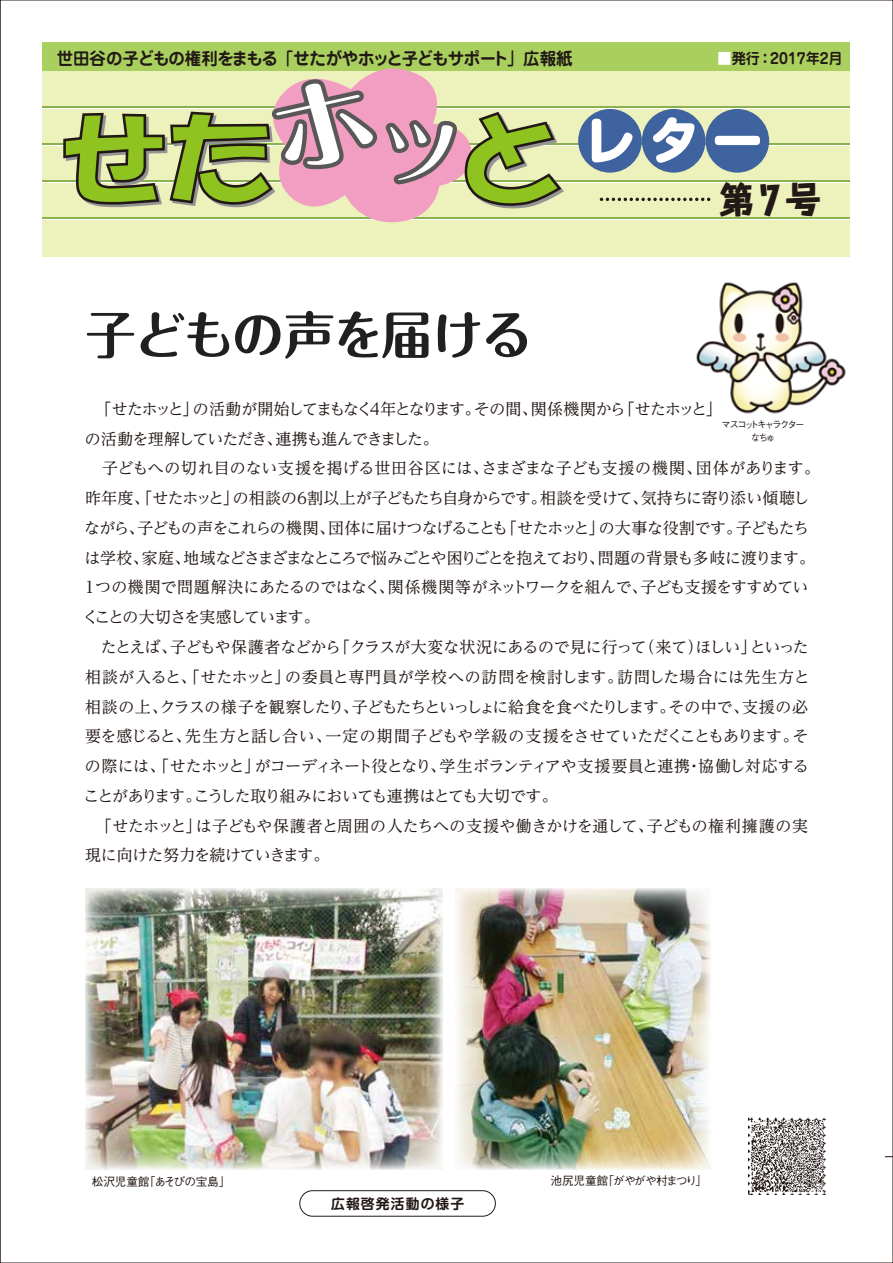
<style>
.page{position:relative;width:893px;height:1263px;background:#fff}
.page>*{position:absolute;margin:0;border:0;box-sizing:border-box;transform-origin:0 0}
.t1{font:700 51px "Maru Fo Pro";letter-spacing:-.04em;color:#221f20}
.t2{font:800 36.15px "Taka Hand Std";color:#221815}
.t3{font:700 17.25px "Jun 501 Pro";letter-spacing:-.035em;color:#221815;scale:.95 1}
.t4{font:15.9px/29.7px "UD Reimin Pr 6";letter-spacing:-.035em;color:#221815}
.t5{font:700 14.85px "Jun 501 Pro";color:#221815;scale:.95 1}
.t6{font:700 13.8px "Shin M Go Pro De";letter-spacing:.08em;color:#221815}
.t7{font:500 11.7px "Gothic BBB Pro";letter-spacing:-.08em;color:#221815}
.t8{font:500 11.7px "Gothic BBB Pro";letter-spacing:-.02em;color:#221815}
.t9{font:500 9.6px/12.8px "Gothic BBB Pro";letter-spacing:-.2em;color:#221815;text-align:center}
.s1{color:#fff}
.s2{font-size:39.75px}
</style>
<div class="page">
<div style="left:43px;top:43px;width:807px;height:214px;background:#edf1bb"></div>
<hr style="left:43px;top:108px;width:807px;height:1px;background:#fff">
<hr style="left:43px;top:106px;width:807px;height:2px;background:#89b14f">
<hr style="left:43px;top:145px;width:807px;height:1px;background:#fff">
<hr style="left:43px;top:143px;width:807px;height:2px;background:#89b14f">
<hr style="left:43px;top:181px;width:807px;height:2px;background:#fff">
<hr style="left:43px;top:180px;width:807px;height:1px;background:#89b14f">
<hr style="left:43px;top:218px;width:807px;height:2px;background:#fff">
<hr style="left:43px;top:217px;width:807px;height:1px;background:#89b14f">
<div style="left:43px;top:43px;width:807px;height:28px;background:#a9d05f"></div>
<div style="left:578px;top:109px;width:64px;height:64px;background:#3f639e;border-radius:50%"></div>
<div style="left:642px;top:109px;width:63px;height:64px;background:#3f639e;border-radius:50%"></div>
<div style="left:705px;top:109px;width:64px;height:64px;background:#3f639e;border-radius:50%"></div>
<svg style="left:63px;top:68px;width:501px;height:155px"></svg>
<svg style="left:592px;top:119px;width:40px;height:43px"></svg>
<svg style="left:653px;top:117px;width:41px;height:46px"></svg>
<div style="left:715px;top:136px;width:45px;height:9px;background:#fff;border-radius:5px"></div>
<svg style="left:600px;top:198px;width:110px;height:3px"></svg>
<img style="left:696px;top:282px;width:150px;height:132px">
<img style="left:85px;top:889px;width:357px;height:280px">
<img style="left:455px;top:889px;width:255px;height:280px">
<img style="left:748px;top:1118px;width:77px;height:76px">
<div style="left:299px;top:1190px;width:197px;height:26px;border:1px solid #221815;border-radius:13px"></div>
<svg style="left:0;top:0;width:1px;height:1263px"></svg>
<p class="t3" style="left:57px;top:44px;width:545px">世田谷の子どもの権利をまもる「せたがやホッと子どもサポート」広報紙</p>
<p class="t5" style="left:718px;top:46px;width:133px"><span class="s1">■</span>発行：2017年2月</p>
<p class="t1" style="left:85px;top:294px;width:449px">子どもの声を届ける</p>
<p class="t2" style="left:719px;top:174px;width:103px">第<span class="s2">7</span>号</p>
<p class="t4" style="left:82px;top:393px;width:740px">　「せたホッと」の活動が開始してまもなく４年となります。その間、関係機関から「せたホッと」<br>の活動を理解していただき、連携も進んできました。<br>　子どもへの切れ目のない支援を掲げる世田谷区には、さまざまな子ども支援の機関、団体があります。昨年度、「せたホッと」の相談の６割以上が子どもたち自身からです。相談を受けて、気持ちに寄り添い傾聴しながら、子どもの声をこれらの機関、団体に届けつなげることも「せたホッと」の大事な役割です。子どもたちは学校、家庭、地域などさまざまなところで悩みごとや困りごとを抱えており、問題の背景も多岐に渡ります。１つの機関で問題解決にあたるのではなく、関係機関等がネットワークを組んで、子ども支援をすすめていくことの大切さを実感しています。<br>　たとえば、子どもや保護者などから「クラスが大変な状況にあるので見に行って（来て）ほしい」といった相談が入ると、「せたホッと」の委員と専門員が学校への訪問を検討します。訪問した場合には先生方と相談の上、クラスの様子を観察したり、子どもたちといっしょに給食を食べたりします。その中で、支援の必要を感じると、先生方と話し合い、一定の期間子どもや学級の支援をさせていただくこともあります。その際には、「せたホッと」がコーディネート役となり、学生ボランティアや支援要員と連携・協働し対応することがあります。こうした取り組みにおいても連携はとても大切です。<br>　「せたホッと」は子どもや保護者と周囲の人たちへの支援や働きかけを通して、子どもの権利擁護の実現に向けた努力を続けていきます。</p>
<p class="t9" style="left:721px;top:417px;width:85px">マスコットキャラクターなちゅ</p>
<p class="t8" style="left:92px;top:1173px;width:140px">松沢児童館「あそびの宝島」</p>
<p class="t7" style="left:551px;top:1171px;width:158px">池尻児童館「がやがや村まつり」</p>
<p class="t6" style="left:331px;top:1192px;width:135px">広報啓発活動の様子</p>
</div>
